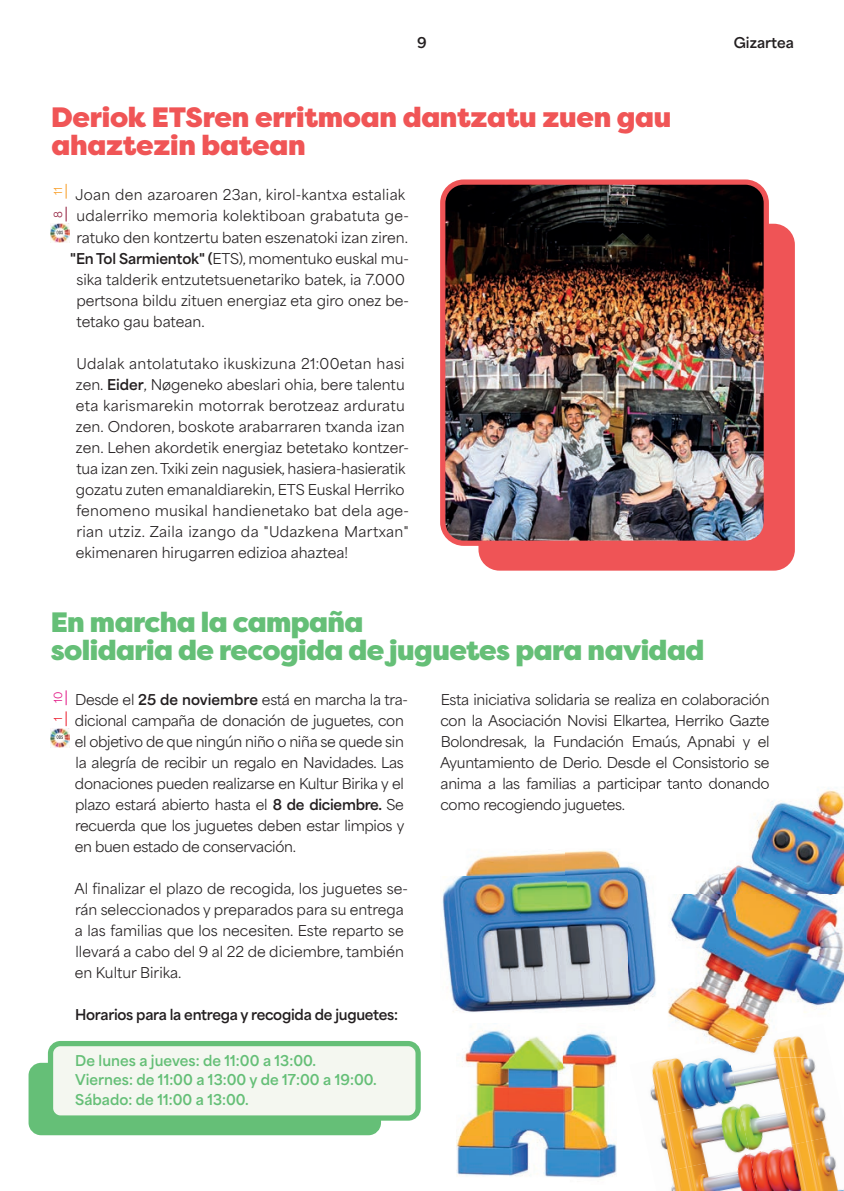
<style>
.page{position:relative;width:844px;height:1191px;background:#fff}
.page>*{position:absolute;margin:0;border:0;box-sizing:border-box;transform-origin:0 0}
.t1{font:900 28px/28px "Filson Pro";letter-spacing:-.02em;color:#65bf77}
.t2{font:900 28px/28px "Filson Pro";letter-spacing:-.01em;color:#f05556}
.t3{font:14px/21px "Area Normal";color:#231f20}
.t4{font:14px/21px "Area Normal";letter-spacing:-.02em;color:#231f20}
.t5{font:700 14px/19.2px "Area Normal";color:#65bf77}
.t6{font:14px "Area Normal";letter-spacing:.02em;color:#231f20}
.t7{font:700 14px "Area Normal";letter-spacing:-.02em;color:#231f20}
.t8{font:10.5px "Area Normal";color:#e11584}
.t9{font:10.5px "Area Normal";color:#f89c24}
.t10{font:10.5px "Area Normal";color:#8e1737}
.t11{font:10.5px "Area Normal";color:#eb1c2c}
.s1{font-weight:700}
</style>
<div class="page">
<div style="left:478px;top:224px;width:316px;height:346px;background:#ef5456;border-radius:21px"></div>
<img style="left:51px;top:728px;width:18px;height:19px">
<svg style="left:57px;top:735px;width:6px;height:4px"></svg>
<img style="left:51px;top:224px;width:18px;height:18px">
<svg style="left:57px;top:231px;width:6px;height:3px"></svg>
<svg style="left:66px;top:690px;width:1px;height:15px"></svg>
<svg style="left:66px;top:184px;width:1px;height:15px"></svg>
<svg style="left:66px;top:207px;width:1px;height:14px"></svg>
<svg style="left:66px;top:711px;width:1px;height:15px"></svg>
<img style="left:446px;top:185px;width:316px;height:355px">
<div style="left:440px;top:179px;width:328px;height:367px;border:5px solid #ef5456;border-radius:21px"></div>
<div style="left:31px;top:1065px;width:347px;height:67px;background:#65bf77;border-radius:10px"></div>
<div style="left:29px;top:1062px;width:352px;height:73px;border:5px solid #65bf77;border-radius:10px"></div>
<div style="left:50px;top:1043px;width:368px;height:75px;background:#f4f7f0;border-radius:10px"></div>
<div style="left:48px;top:1041px;width:372px;height:79px;border:5px solid #65bf77;border-radius:10px"></div>
<img style="left:456px;top:1040px;width:160px;height:138px">
<img style="left:640px;top:791px;width:96px;height:104px">
<img style="left:736px;top:788px;width:107px;height:107px">
<img style="left:670px;top:895px;width:173px;height:108px">
<img style="left:668px;top:1003px;width:162px;height:20px">
<img style="left:628px;top:786px;width:141px;height:5px">
<img style="left:442px;top:822px;width:216px;height:218px">
<img style="left:650px;top:1058px;width:79px;height:40px">
<img style="left:729px;top:1057px;width:87px;height:41px">
<img style="left:652px;top:1098px;width:85px;height:55px">
<img style="left:737px;top:1078px;width:89px;height:75px">
<img style="left:667px;top:1153px;width:82px;height:38px">
<img style="left:749px;top:1133px;width:94px;height:58px">
<img style="left:682px;top:1023px;width:126px;height:34px">
<p class="t7" style="left:417px;top:30px;width:11px">9</p>
<p class="t7" style="left:733px;top:30px;width:62px">Gizartea</p>
<h1 class="t2" style="left:51px;top:104px;width:621px">Deriok ETSren erritmoan dantzatu zuen gau ahaztezin batean</h1>
<p class="t9" style="left:49px;top:195px;width:10px;rotate:-90deg">11</p>
<p class="t10" style="left:49px;top:217px;width:8px;rotate:-90deg">8</p>
<p class="t6" style="left:75px;top:183px;width:331px">Joan den azaroaren 23an, kirol-kantxa estaliak</p>
<p class="t6" style="left:76px;top:204px;width:334px">udalerriko memoria kolektiboan grabatuta ge-</p>
<p class="t3" style="left:76px;top:225px;width:333px">ratuko den kontzertu baten eszenatoki izan ziren.</p>
<p class="t3" style="left:70px;top:246px;width:340px"><span class="s1">"En Tol Sarmientok" (</span>ETS), momentuko euskal mu-</p>
<p class="t3" style="left:76px;top:267px;width:330px">sika talderik entzutetsuenetariko batek, ia 7.000</p>
<p class="t3" style="left:76px;top:288px;width:334px">pertsona bildu zituen energiaz eta giro onez be-</p>
<p class="t3" style="left:76px;top:309px;width:130px">tetako gau batean.</p>
<p class="t3" style="left:76px;top:351px;width:334px">Udalak antolatutako ikuskizuna 21:00etan hasi zen. <span class="s1">Eider</span>, Nøgeneko abeslari ohia, bere talentu eta karismarekin motorrak berotzeaz arduratu zen. Ondoren, boskote arabarraren txanda izan zen. Lehen akordetik energiaz betetako kontzer&shy;tua izan zen. Txiki zein nagusiek, hasiera-hasieratik gozatu zuten emanaldiarekin, ETS Euskal Herriko fenomeno musikal handienetako bat dela age&shy;rian utziz. Zaila izango da "Udazkena Martxan" ekimenaren hirugarren edizioa ahaztea!</p>
<h1 class="t1" style="left:51px;top:609px;width:655px">En marcha la campaña<br>solidaria de recogida de juguetes para navidad</h1>
<p class="t8" style="left:49px;top:703px;width:13px;rotate:-90deg">10</p>
<p class="t11" style="left:49px;top:721px;width:6px;rotate:-90deg">1</p>
<p class="t4" style="left:75px;top:687px;width:335px">Desde el <span class="s1">25 de noviembre</span> está en marcha la tra&shy;dicional campaña de donación de juguetes, con el objetivo de que ningún niño o niña se quede sin la alegría de recibir un regalo en Navidades. Las donaciones pueden realizarse en Kultur Birika y el plazo estará abierto hasta el <span class="s1">8 de diciembre.</span> Se recuerda que los juguetes deben estar limpios y en buen estado de conservación.</p>
<p class="t3" style="left:74px;top:876px;width:335px">Al nalizar el plazo de recogida, los juguetes se&shy;rán seleccionados y preparados para su entrega a las familias que los necesiten. Este reparto se llevará a cabo del 9 al 22 de diciembre, también en Kultur Birika.</p>
<p class="t7" style="left:75px;top:1001px;width:324px">Horarios para la entrega y recogida de juguetes:</p>
<p class="t5" style="left:75px;top:1049px;width:303px">De lunes a jueves: de 11:00 a 13:00.<br>Viernes: de 11:00 a 13:00 y de 17:00 a 19:00.<br>Sábado: de 11:00 a 13:00.</p>
<p class="t3" style="left:440px;top:687px;width:331px;text-align:justify">Esta iniciativa solidaria se realiza en colaboración con la Asociación Novisi Elkartea, Herriko Gazte Bolondresak, la Fundación Emaús, Apnabi y el Ayuntamiento de Derio. Desde el Consistorio se anima a las familias a participar tanto donando como recogiendo juguetes.</p>
</div>
